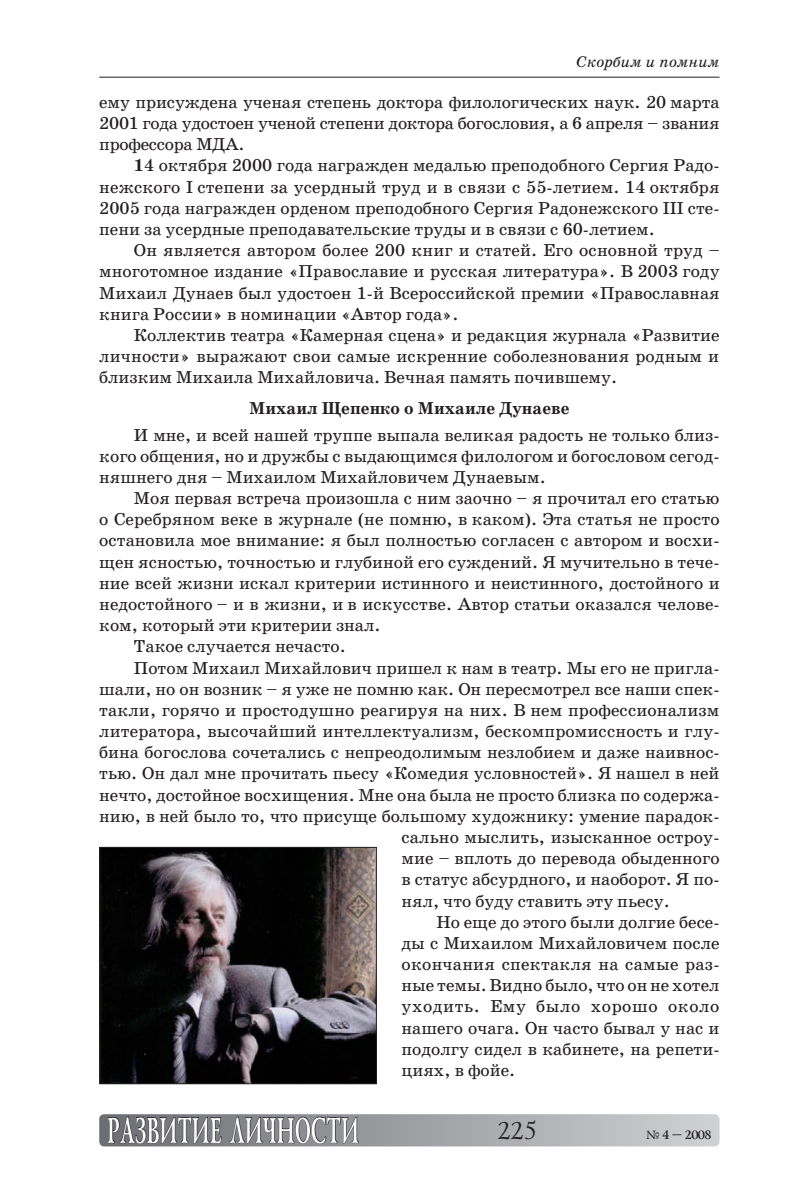
<style>
.page{position:relative;width:794px;height:1191px;background:#fff}
.page>*{position:absolute;margin:0;border:0;box-sizing:border-box;transform-origin:0 0}
.t1{font:700 36.75px "Lazurski C";color:#fff;scale:.57 1}
.t2{font:24.5px "Lazurski C";color:#231f20}
.Text{font:17.5px/21.2px "School Book C";color:#231f20;text-align:justify}
.Text-2{font:17.5px/21.2px "PM School Book Cyrillic";color:#231f20;text-align:justify}
.Text-3{font:17.5px "PM School Book Bold Cyrillic";color:#231f20}
.t3{font:15.75px "PM School Book Italic Cyrillic";color:#231f20}
.t4{font:700 12.25px "Lazurski C";color:#231f20}
.s1{font-family:"PM School Book Bold Cyrillic"}
</style>
<div class="page">
<div style="left:99px;top:1114px;width:620px;height:32px;background:linear-gradient(to right,#6b6d70,#d0d0d3);border-radius:5px"></div>
<svg style="left:108px;top:1115px;width:114px;height:29px;background:#5e5e60"></svg>
<svg style="left:230px;top:1116px;width:129px;height:28px;background:#6e6e71"></svg>
<hr style="left:99px;top:77px;width:620px;height:1px;background:#231f20">
<img style="left:101px;top:849px;width:274px;height:233px">
<div style="left:99px;top:847px;width:278px;height:237px;border:1px solid #231f20"></div>
<p class="t3" style="left:576px;top:53px;width:145px">Скорбим и помним</p>
<p class="Text" style="left:99px;top:92px;width:622px">ему присуждена ученая степень доктора филологических наук. 20 марта 2001 года удостоен ученой степени доктора богословия, а 6 апреля – звания профессора МДА.</p>
<p class="Text-2" style="left:99px;top:155px;width:622px;text-indent:35px"><span class="s1">1</span>4 октября 2000 года награжден медалью преподобного Сергия Радо&shy;нежского I степени за усердный труд и в связи с 55-летием. 14 октября 2005 года награжден орденом преподобного Сергия Радонежского III сте&shy;пени за усердные преподавательские труды и в связи с 60-летием.</p>
<p class="Text-2" style="left:99px;top:240px;width:622px;text-indent:35px">Он является автором более 200 книг и статей. Его основной труд – многотомное издание «Православие и русская литература». В 2003 году Михаил Дунаев был удостоен 1-й Всероссийской премии «Православная книга России» в номинации «Автор года».</p>
<p class="Text-2" style="left:99px;top:324px;width:622px;text-indent:35px">Коллектив театра «Камерная сцена» и редакция журнала «Развитие личности» выражают свои самые искренние соболезнования родным и близким Михаила Михайловича. Вечная память почившему.</p>
<p class="Text-3" style="left:249px;top:399px;width:322px">Михаил Щепенко о Михаиле Дунаеве</p>
<p class="Text" style="left:99px;top:424px;width:622px;text-indent:35px">И мне, и всей нашей труппе выпала великая радость не только близ&shy;кого общения, но и дружбы с выдающимся филологом и богословом сегод&shy;няшнего дня – Михаилом Михайловичем Дунаевым.</p>
<p class="Text" style="left:99px;top:488px;width:622px;text-indent:35px">Моя первая встреча произошла с ним заочно – я прочитал его статью о Серебряном веке в журнале (не помню, в каком). Эта статья не просто остановила мое внимание: я был полностью согласен с автором и восхи&shy;щен ясностью, точностью и глубиной его суждений. Я мучительно в тече&shy;ние всей жизни искал критерии истинного и неистинного, достойного и недостойного – и в жизни, и в искусстве. Автор статьи оказался челове&shy;ком, который эти критерии знал.</p>
<p class="Text" style="left:134px;top:636px;width:213px">Такое случается нечасто.</p>
<p class="Text" style="left:134px;top:657px;width:587px">Потом Михаил Михайлович пришел к нам в театр. Мы его не пригла-</p>
<p class="Text" style="left:99px;top:678px;width:622px">шали, но он возник – я уже не помню как. Он пересмотрел все наши спек-</p>
<p class="Text" style="left:99px;top:699px;width:621px">такли, горячо и простодушно реагируя на них. В нем профессионализм</p>
<p class="Text" style="left:99px;top:721px;width:622px">литератора, высочайший интеллектуализм, бескомпромиссность и глу-</p>
<p class="Text" style="left:99px;top:742px;width:622px">бина богослова сочетались с непреодолимым незлобием и даже наивнос-</p>
<p class="Text" style="left:99px;top:763px;width:622px">тью. Он дал мне прочитать пьесу «Комедия условностей». Я нашел в ней</p>
<p class="Text" style="left:99px;top:784px;width:622px">нечто, достойное восхищения. Мне она была не просто близка по содержа-</p>
<p class="Text" style="left:99px;top:805px;width:622px">нию, в ней было то, что присуще большому художнику: умение парадок-</p>
<p class="Text" style="left:401px;top:826px;width:319px">сально мыслить, изысканное остроу-</p>
<p class="Text" style="left:401px;top:848px;width:319px">мие – вплоть до перевода обыденного</p>
<p class="Text" style="left:401px;top:869px;width:319px">в статус абсурдного, и наоборот. Я по-</p>
<p class="Text" style="left:401px;top:890px;width:270px">нял, что буду ставить эту пьесу.</p>
<p class="Text" style="left:401px;top:911px;width:319px;text-indent:35px">Но еще до этого были долгие бесе&shy;ды с Михаилом Михайловичем после окончания спектакля на самые раз&shy;ные темы. Видно было, что он не хотел уходить. Ему было хорошо около нашего очага. Он часто бывал у нас и подолгу сидел в кабинете, на репети&shy;циях, в фойе.</p>
<h1 class="t1" style="left:106px;top:1109px;width:49px">РАЗВИТИЕ</h1>
<h1 class="t1" style="left:229px;top:1109px;width:112px">ЛИЧНОСТИ</h1>
<h2 class="t2" style="left:496px;top:1116px;width:38px">225</h2>
<p class="t4" style="left:646px;top:1128px;width:66px">№ 4 – 2008</p>
</div>
